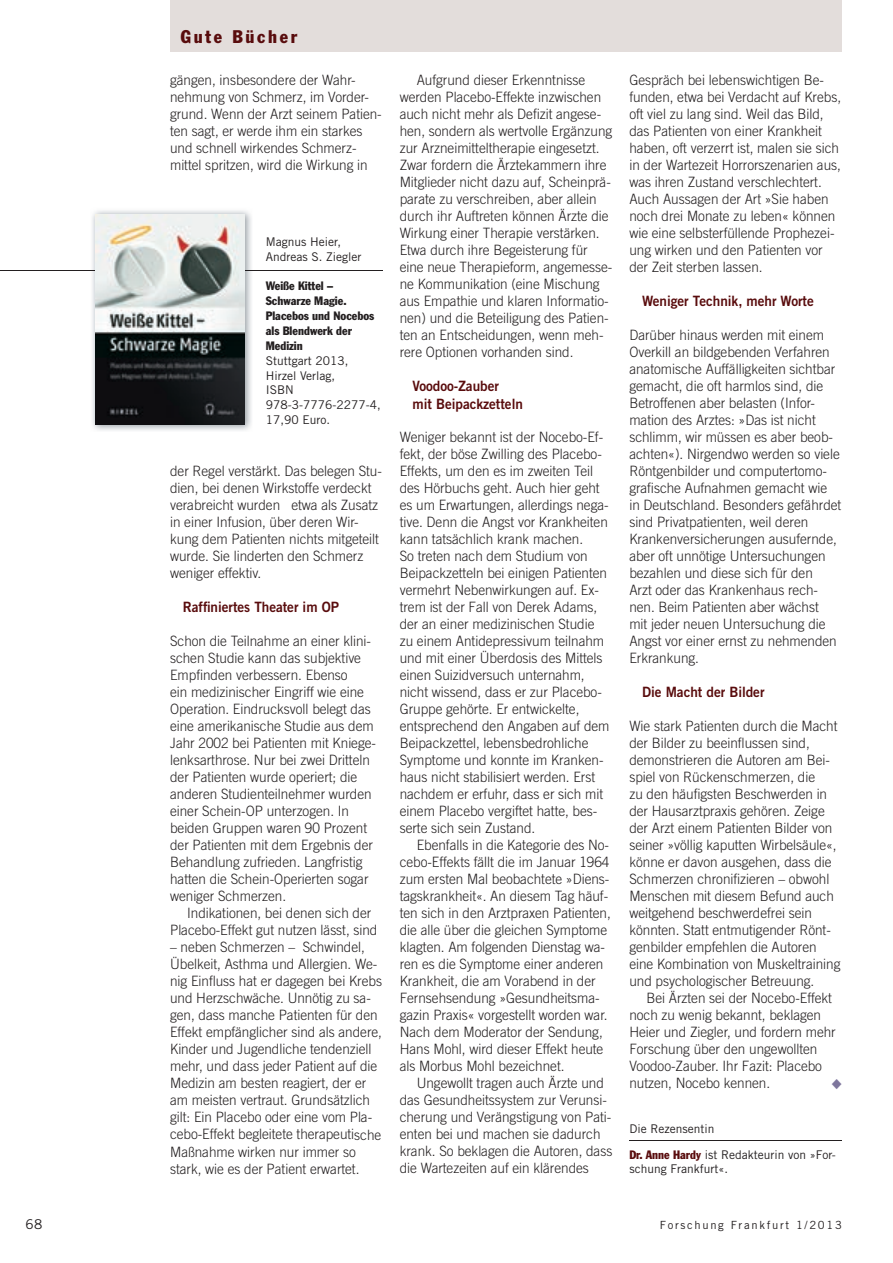
<style>
.page{position:relative;width:893px;height:1263px;background:#fff}
.page>*{position:absolute;margin:0;border:0;box-sizing:border-box;transform-origin:0 0}
.t1{font:condensed 18px "Franklin Gothic";letter-spacing:.15em;color:#590c0d}
.t2{font:300 14.25px/17px "Trade Gothic";color:#231f20;scale:.95 1}
.t3{font:14.25px/18px "Trade Gothic Bold Two";color:#590c0d;scale:.95 1}
.t4{font:13.5px "Trade Gothic";color:#231f20}
.t5{font:12px/14.9px "Trade Gothic";color:#231f20}
.t6{font:condensed 12px/14.9px "Franklin Gothic";color:#231f20}
.t7{font:11.25px "Trade Gothic";letter-spacing:.15em;color:#231f20}
.s1{font-family:"Franklin Gothic";font-stretch:condensed;color:#590c0d}
</style>
<div class="page">
<div style="left:170px;top:0;width:672px;height:51px;background:#e3dddb"></div>
<hr style="left:0;top:270px;width:383px;height:1px;background:#231f20">
<img style="left:92px;top:210px;width:160px;height:221px">
<img style="left:92px;top:270px;width:160px;height:1px">
<img style="left:96px;top:214px;width:148px;height:210px">
<hr style="left:629px;top:1140px;width:213px;height:1px;background:#231f20">
<p class="t1" style="left:181px;top:26px;width:118px">Gute Bücher</p>
<p class="t2" style="left:170px;top:71px;width:224px">gängen, insbesondere der Wahr&shy;nehmung von Schmerz, im Vorder&shy;grund. Wenn der Arzt seinem Patien&shy;ten sagt, er werde ihm ein starkes und schnell wirkendes Schmerz&shy;mittel spritzen, wird die Wirkung in</p>
<p class="t5" style="left:266px;top:234px;width:97px">Magnus Heier,<br>Andreas S. Ziegler</p>
<p class="t6" style="left:266px;top:278px;width:110px">Weiße Kittel –<br>Schwarze Magie.<br>Placebos und Nocebos als Blendwerk der<br>Medizin</p>
<p class="t5" style="left:266px;top:353px;width:116px">Stuttgart 2013,<br>Hirzel Verlag,<br>ISBN<br>978-3-7776-2277-4,<br>17,90 Euro.</p>
<p class="t2" style="left:170px;top:462px;width:225px">der Regel verstärkt. Das belegen Stu&shy;dien, bei denen Wirkstoffe verdeckt verabreicht wurden etwa als Zusatz in einer Infusion, über deren Wir&shy;kung dem Patienten nichts mitgeteilt wurde. Sie linderten den Schmerz weniger effektiv.</p>
<p class="t3" style="left:183px;top:598px;width:166px">Raffiniertes Theater im OP</p>
<p class="t2" style="left:170px;top:633px;width:218px">Schon die Teilnahme an einer klini&shy;schen Studie kann das subjektive Empfinden verbessern. Ebenso<br>ein medizinischer Eingriff wie eine Operation. Eindrucksvoll belegt das eine amerikanische Studie aus dem Jahr 2002 bei Patienten mit Kniege&shy;lenksarthrose. Nur bei zwei Dritteln der Patienten wurde operiert; die anderen Studienteilnehmer wurden einer Schein-OP unterzogen. In beiden Gruppen waren 90 Prozent der Patienten mit dem Ergebnis der Behandlung zufrieden. Langfristig hatten die Schein-Operierten sogar weniger Schmerzen.</p>
<p class="t2" style="left:170px;top:905px;width:220px;text-indent:17px">Indikationen, bei denen sich der<br>Placebo-Effekt gut nutzen lässt, sind</p>
<p class="t2" style="left:170px;top:939px;width:225px">– neben Schmerzen – Schwindel, Übelkeit, Asthma und Allergien. We&shy;nig Einfluss hat er dagegen bei Krebs und Herzschwäche. Unnötig zu sa&shy;gen, dass manche Patienten für den Effekt empfänglicher sind als andere, Kinder und Jugendliche tendenziell mehr, und dass jeder Patient auf die Medizin am besten reagiert, der er am meisten vertraut. Grundsätzlich gilt: Ein Placebo oder eine vom Pla&shy;cebo-Effekt begleitete therapeutische Maßnahme wirken nur immer so stark, wie es der Patient erwartet.</p>
<p class="t2" style="left:400px;top:71px;width:225px;text-indent:17px">Aufgrund dieser Erkenntnisse werden Placebo-Effekte inzwischen auch nicht mehr als Defizit angese&shy;hen, sondern als wertvolle Ergänzung zur Arzneimitteltherapie eingesetzt.<br>Zwar fordern die Ärztekammern ihre Mitglieder nicht dazu auf, Scheinprä&shy;parate zu verschreiben, aber allein durch ihr Auftreten können Ärzte die Wirkung einer Therapie verstärken.<br>Etwa durch ihre Begeisterung für eine neue Therapieform, angemesse&shy;ne Kommunikation (eine Mischung aus Empathie und klaren Informatio&shy;nen) und die Beteiligung des Patien&shy;ten an Entscheidungen, wenn meh&shy;rere Optionen vorhanden sind.</p>
<p class="t3" style="left:412px;top:377px;width:118px">Voodoo-Zauber<br>mit Beipackzetteln</p>
<p class="t2" style="left:400px;top:428px;width:222px">Weniger bekannt ist der Nocebo-Ef&shy;fekt, der böse Zwilling des Placebo-Effekts, um den es im zweiten Teil des Hörbuchs geht. Auch hier geht es um Erwartungen, allerdings nega&shy;tive. Denn die Angst vor Krankheiten kann tatsächlich krank machen.<br>So treten nach dem Studium von Beipackzetteln bei einigen Patienten vermehrt Nebenwirkungen auf. Ex&shy;trem ist der Fall von Derek Adams, der an einer medizinischen Studie zu einem Antidepressivum teilnahm und mit einer Überdosis des Mittels einen Suizidversuch unternahm, nicht wissend, dass er zur Placebo-Gruppe gehörte. Er entwickelte, entsprechend den Angaben auf dem Beipackzettel, lebensbedrohliche Symptome und konnte im Kranken&shy;haus nicht stabilisiert werden. Erst nachdem er erfuhr, dass er sich mit einem Placebo vergiftet hatte, bes&shy;serte sich sein Zustand.</p>
<p class="t2" style="left:400px;top:836px;width:224px;text-indent:17px">Ebenfalls in die Kategorie des No&shy;cebo-Effekts fällt die im Januar 1964 zum ersten Mal beobachtete »Diens&shy;tagskrankheit«. An diesem Tag häuf&shy;ten sich in den Arztpraxen Patienten, die alle über die gleichen Symptome klagten. Am folgenden Dienstag wa&shy;ren es die Symptome einer anderen Krankheit, die am Vorabend in der Fernsehsendung »Gesundheitsma&shy;gazin Praxis« vorgestellt worden war.<br>Nach dem Moderator der Sendung, Hans Mohl, wird dieser Effekt heute als Morbus Mohl bezeichnet.</p>
<p class="t2" style="left:400px;top:1074px;width:225px;text-indent:17px">Ungewollt tragen auch Ärzte und das Gesundheitssystem zur Verunsi&shy;cherung und Verängstigung von Pati&shy;enten bei und machen sie dadurch krank. So beklagen die Autoren, dass die Wartezeiten auf ein klärendes</p>
<p class="t2" style="left:629px;top:71px;width:224px">Gespräch bei lebenswichtigen Be&shy;funden, etwa bei Verdacht auf Krebs, oft viel zu lang sind. Weil das Bild, das Patienten von einer Krankheit haben, oft verzerrt ist, malen sie sich in der Wartezeit Horrorszenarien aus, was ihren Zustand verschlechtert.<br>Auch Aussagen der Art »Sie haben noch drei Monate zu leben« können wie eine selbsterfüllende Prophezei&shy;ung wirken und den Patienten vor der Zeit sterben lassen.</p>
<p class="t3" style="left:642px;top:291px;width:182px">Weniger Technik, mehr Worte</p>
<p class="t2" style="left:629px;top:326px;width:225px">Darüber hinaus werden mit einem Overkill an bildgebenden Verfahren anatomische Auffälligkeiten sichtbar gemacht, die oft harmlos sind, die Betroffenen aber belasten (Infor&shy;mation des Arztes: »Das ist nicht schlimm, wir müssen es aber beob&shy;achten«). Nirgendwo werden so viele Röntgenbilder und computertomo&shy;grafische Aufnahmen gemacht wie<br>in Deutschland. Besonders gefährdet sind Privatpatienten, weil deren Krankenversicherungen ausufernde, aber oft unnötige Untersuchungen bezahlen und diese sich für den<br>Arzt oder das Krankenhaus rech&shy;nen. Beim Patienten aber wächst<br>mit jeder neuen Untersuchung die Angst vor einer ernst zu nehmenden Erkrankung.</p>
<p class="t3" style="left:642px;top:682px;width:130px">Die Macht der Bilder</p>
<p class="t2" style="left:629px;top:717px;width:224px">Wie stark Patienten durch die Macht der Bilder zu beeinflussen sind, demonstrieren die Autoren am Bei&shy;spiel von Rückenschmerzen, die<br>zu den häufigsten Beschwerden in der Hausarztpraxis gehören. Zeige der Arzt einem Patienten Bilder von seiner »völlig kaputten Wirbelsäule«, könne er davon ausgehen, dass die Schmerzen chronifizieren – obwohl Menschen mit diesem Befund auch weitgehend beschwerdefrei sein könnten. Statt entmutigender Rönt&shy;genbilder empfehlen die Autoren eine Kombination von Muskeltraining und psychologischer Betreuung.</p>
<p class="t2" style="left:629px;top:989px;width:219px;text-indent:17px">Bei Ärzten sei der Nocebo-Effekt noch zu wenig bekannt, beklagen<br>Heier und Ziegler, und fordern mehr<br>Forschung über den ungewollten<br>Voodoo-Zauber. Ihr Fazit: Placebo nutzen, Nocebo kennen.</p>
<p class="t5" style="left:629px;top:1115px;width:208px;line-height:26px">Die Rezensentin<br><span class="s1">Dr. Anne Hardy</span> ist Redakteurin von »For-</p>
<p class="t5" style="left:629px;top:1161px;width:100px">schung Frankfurt«.</p>
<p class="t4" style="left:25px;top:1216px;width:19px">68</p>
<p class="t7" style="left:660px;top:1218px;width:184px">Forschung Frankfurt 1/2013</p>
</div>
